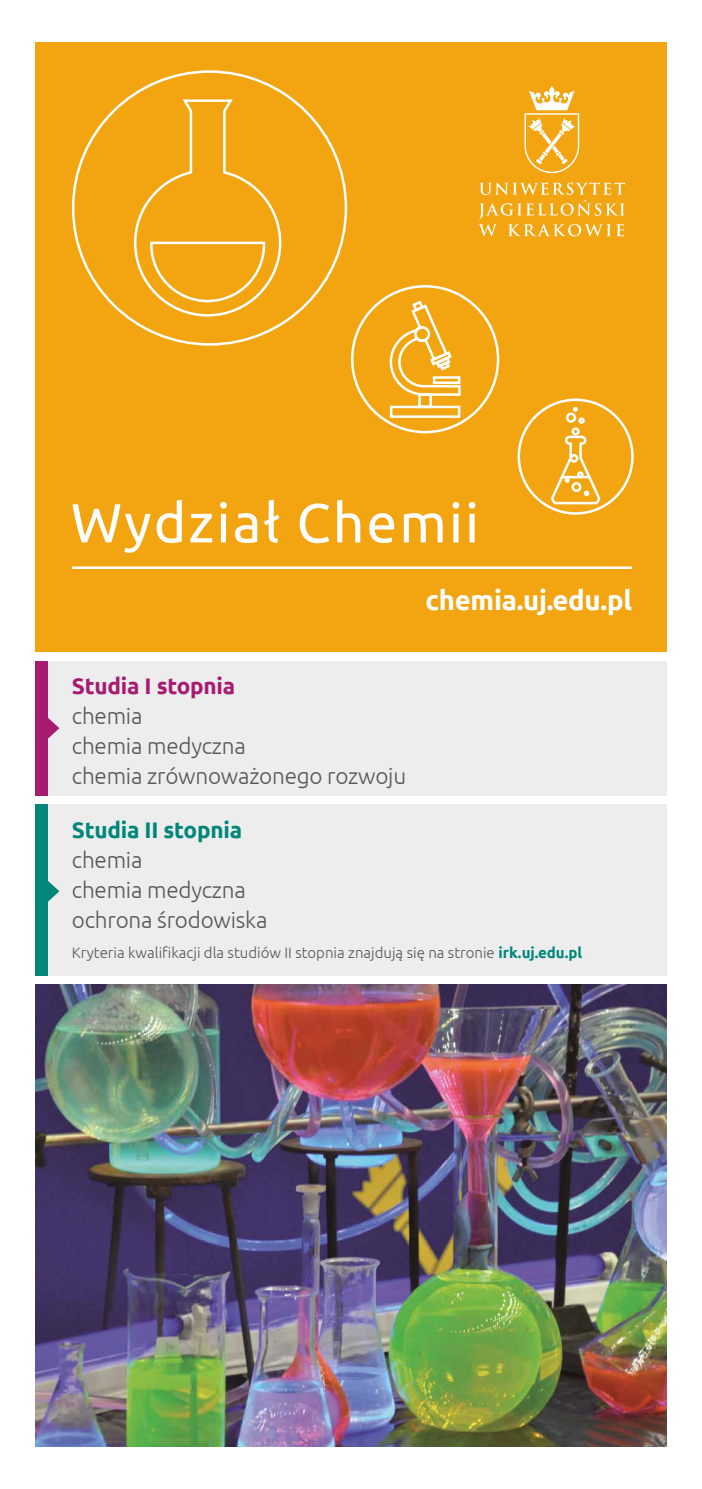
<style>
.page{position:relative;width:702px;height:1489px;background:#fff}
.page>*{position:absolute;margin:0;border:0;box-sizing:border-box;transform-origin:0 0}
.t1{font:55px "Ubuntu";letter-spacing:.04em;color:#fff}
.t2{font:700 27.5px "Ubuntu";letter-spacing:-.01em;color:#fff}
.t3{font:300 22.5px/30px "Ubuntu";letter-spacing:-.01em;color:#575756}
.t4{font:700 22.5px "Ubuntu";letter-spacing:-.01em;color:#00877a}
.t5{font:700 22.5px "Ubuntu";letter-spacing:-.01em;color:#a71b71}
.t6{font:300 15px "Ubuntu";color:#575756}
.s1{font-weight:700;color:#00877a}
</style>
<div class="page">
<div style="left:35px;top:43px;width:631px;height:609px;background:#f2a411"></div>
<div style="left:35px;top:660px;width:631px;height:135px;background:#ededed"></div>
<div style="left:35px;top:804px;width:631px;height:171px;background:#ededed"></div>
<img style="left:35px;top:984px;width:631px;height:462px">
<div style="left:35px;top:660px;width:13px;height:135px;background:#a71b71"></div>
<div style="left:35px;top:804px;width:13px;height:171px;background:#00877a"></div>
<svg style="left:133px;top:99px;width:149px;height:218px"></svg>
<hr style="left:72px;top:566px;width:560px;height:3px;background:#fff">
<svg style="left:389px;top:300px;width:72px;height:118px"></svg>
<svg style="left:549px;top:405px;width:52px;height:100px"></svg>
<hr style="left:562px;top:476px;width:27px;height:2px;background:#fff">
<svg style="left:48px;top:718px;width:11px;height:21px"></svg>
<svg style="left:48px;top:881px;width:11px;height:21px"></svg>
<svg style="left:478px;top:182px;width:147px;height:54px"></svg>
<svg style="left:524px;top:86px;width:55px;height:87px"></svg>
<div style="left:517px;top:398px;width:116px;height:116px;border:2px solid #fff;border-radius:50%"></div>
<h1 class="t1" style="left:71px;top:489px;width:409px">Wydział Chemii</h1>
<p class="t2" style="left:425px;top:583px;width:208px">chemia.uj.edu.pl</p>
<p class="t5" style="left:72px;top:672px;width:165px">Studia I stopnia</p>
<p class="t3" style="left:72px;top:700px;width:336px">chemia<br>chemia medyczna<br>chemia zrównoważonego rozwoju</p>
<p class="t4" style="left:72px;top:816px;width:172px">Studia II stopnia</p>
<p class="t3" style="left:72px;top:844px;width:197px">chemia<br>chemia medyczna ochrona środowiska</p>
<p class="t6" style="left:72px;top:943px;width:512px">Kryteria kwalifikacji dla studiów II stopnia znajdują się na stronie <span class="s1">irk.uj.edu.pl</span></p>
</div>
